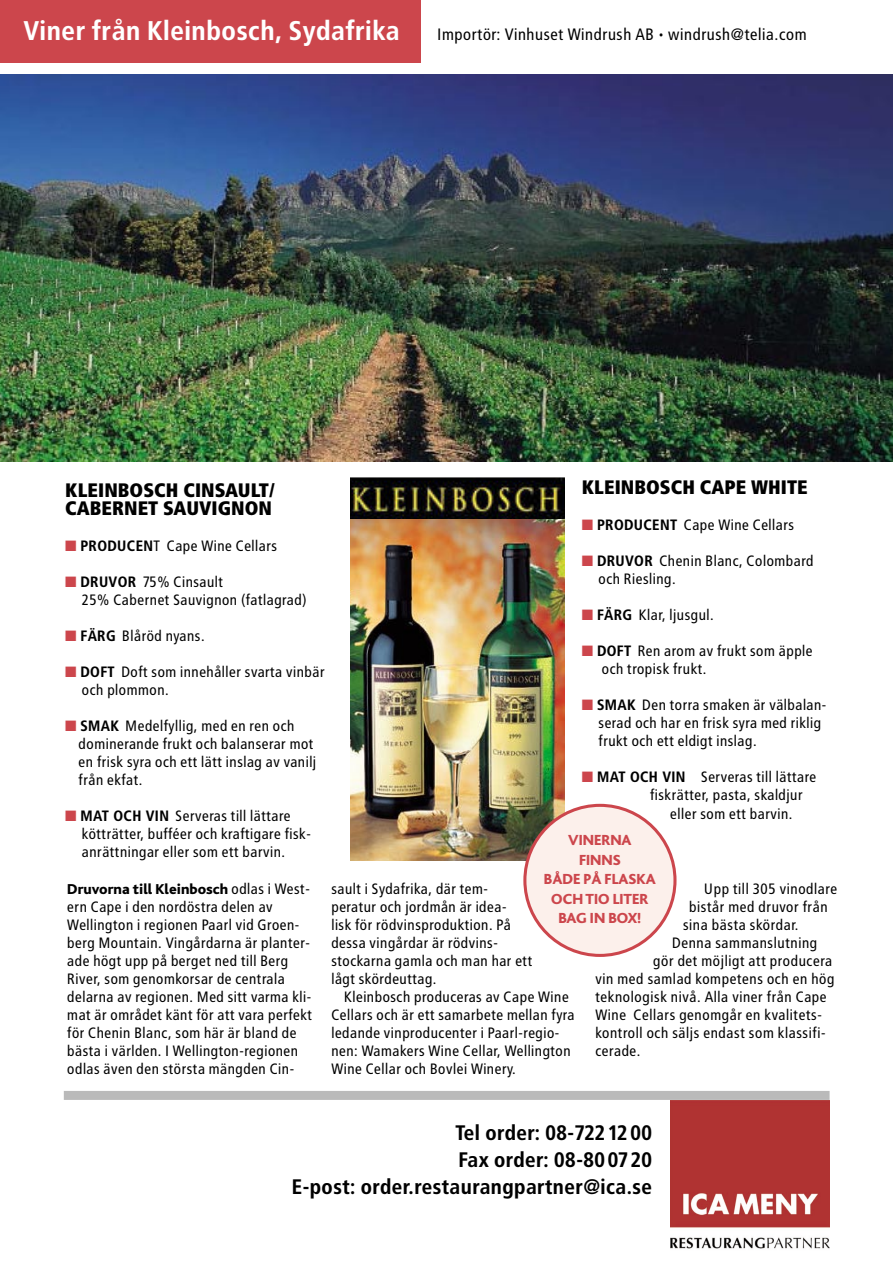
<style>
.page{position:relative;width:893px;height:1262px;background:#fff}
.page>*{position:absolute;margin:0;border:0;box-sizing:border-box;transform-origin:0 0}
.t1{font:700 27px "Transit";color:#fff}
.t2{font:700 21px/27px "Transit";color:#000;text-align:right}
.t3{font:900 19.5px/18px "Transit";color:#000}
.t4{font:16.5px "Transit";color:#000}
.t5{font:800 15.3px/19.5px "Bliss";color:#cc464c;text-align:center}
.t6{font:15px/18px "Transit";color:#000}
.t7{font:800 15px "Bliss";color:#000}
.s1{color:#cc464c}
.s2{font-weight:700}
.s3{font-family:"Transit";font-weight:400}
</style>
<div class="page">
<img style="left:670px;top:1100px;width:159px;height:149px">
<div style="left:64px;top:1090px;width:765px;height:9px;background:#bababa"></div>
<div style="left:0;top:0;width:420px;height:63px;background:#cc464c"></div>
<img style="left:0;top:74px;width:892px;height:387px">
<img style="left:350px;top:519px;width:214px;height:341px">
<img style="left:350px;top:478px;width:214px;height:41px">
<svg style="left:523px;top:803px;width:153px;height:154px"></svg>
<h1 class="t1" style="left:24px;top:19px;width:378px">Viner från Kleinbosch, Sydafrika</h1>
<p class="t4" style="left:437px;top:27px;width:371px">Importör: Vinhuset Windrush AB • windrush@telia.com</p>
<h3 class="t3" style="left:582px;top:480px;width:227px">KLEINBOSCH CAPE WHITE</h3>
<p class="t6" style="left:582px;top:517px;width:214px"><span class="s1">■</span> <span class="s2">PRODUCENT</span> Cape Wine Cellars</p>
<p class="t6" style="left:598px;top:553px;width:217px;text-indent:-17px"><span class="s1">■</span> <span class="s2">DRUVOR</span> Chenin Blanc, Colombard och Riesling.</p>
<p class="t6" style="left:582px;top:607px;width:134px"><span class="s1">■</span> <span class="s2">FÄRG</span> Klar, ljusgul.</p>
<p class="t6" style="left:602px;top:643px;width:213px;text-indent:-20px"><span class="s1">■</span> <span class="s2">DOFT</span> Ren arom av frukt som äpple och tropisk frukt.</p>
<p class="t6" style="left:598px;top:697px;width:230px;text-indent:-17px"><span class="s1">■</span> <span class="s2">SMAK</span> Den torra smaken är välbalan&shy;serad och har en frisk syra med riklig frukt och ett eldigt inslag.</p>
<p class="t6" style="left:582px;top:769px;width:236px"><span class="s1">■</span> <span class="s2">MAT OCH VIN</span> Serveras till lättare</p>
<p class="t6" style="left:650px;top:787px;width:154px">fiskrätter, pasta, skaldjur</p>
<p class="t6" style="left:670px;top:805px;width:124px">eller som ett barvin.</p>
<h3 class="t3" style="left:65px;top:482px;width:211px">KLEINBOSCH CINSAULT/<br>CABERNET SAUVIGNON</h3>
<p class="t6" style="left:65px;top:537px;width:214px"><span class="s1">■</span> <span class="s2">PRODUCEN</span>T Cape Wine Cellars</p>
<p class="t6" style="left:82px;top:573px;width:227px;text-indent:-17px"><span class="s1">■</span> <span class="s2">DRUVOR</span> 75% Cinsault<br>25% Cabernet Sauvignon (fatlagrad)</p>
<p class="t6" style="left:65px;top:627px;width:141px"><span class="s1">■</span> <span class="s2">FÄRG</span> Blåröd nyans.</p>
<p class="t6" style="left:82px;top:663px;width:245px;text-indent:-17px"><span class="s1">■</span> <span class="s2">DOFT</span> Doft som innehåller svarta vinbär och plommon.</p>
<p class="t6" style="left:79px;top:717px;width:239px;text-indent:-13px"><span class="s1">■</span> <span class="s2">SMAK</span> Medelfyllig, med en ren och dominerande frukt och balanserar mot en frisk syra och ett lätt inslag av vanilj från ekfat.</p>
<p class="t6" style="left:82px;top:807px;width:231px;text-indent:-17px"><span class="s1">■</span> <span class="s2">MAT OCH VIN</span> Serveras till lättare kötträtter, bufféer och kraftigare fisk&shy;anrättningar eller som ett barvin.</p>
<p class="t5" style="left:544px;top:832px;width:113px">VINERNA<br>FINNS<br>BÅDE PÅ FLASKA<br>OCH TIO LITER<br>BAG IN BOX!</p>
<p class="t6" style="left:331px;top:881px;width:203px">sault i Sydafrika, där tem&shy;peratur och jordmån är idea-<br>lisk för rödvinsproduktion. På dessa vingårdar är rödvins&shy;stockarna gamla och man har ett lågt skördeuttag.</p>
<p class="t6" style="left:331px;top:989px;width:245px;text-indent:13px">Kleinbosch produceras av Cape Wine Cellars och är ett samarbete mellan fyra ledande vinproducenter i Paarl-regio&shy;nen: Wamakers Wine Cellar, Wellington Wine Cellar och Bovlei Winery.</p>
<p class="t6" style="left:704px;top:881px;width:135px">Upp till 305 vinodlare</p>
<p class="t6" style="left:689px;top:899px;width:140px">bistår med druvor från</p>
<p class="t6" style="left:683px;top:917px;width:117px">sina bästa skördar.</p>
<p class="t6" style="left:672px;top:935px;width:147px">Denna sammanslutning</p>
<p class="t6" style="left:653px;top:953px;width:181px">gör det möjligt att producera</p>
<p class="t6" style="left:595px;top:971px;width:241px">vin med samlad kompetens och en hög</p>
<p class="t6" style="left:595px;top:989px;width:233px">teknologisk nivå. Alla viner från Cape</p>
<p class="t6" style="left:595px;top:1007px;width:228px">Wine Cellars genomgår en kvalitets-</p>
<p class="t6" style="left:595px;top:1025px;width:232px">kontroll och säljs endast som klassifi-</p>
<p class="t6" style="left:595px;top:1043px;width:47px">cerade.</p>
<p class="t7" style="left:67px;top:883px;width:244px">Druvorna till Kleinbosch <span class="s3">odlas i West-</span></p>
<p class="t6" style="left:67px;top:899px;width:247px">ern Cape i den nordöstra delen av Wellington i regionen Paarl vid Groen&shy;berg Mountain. Vingårdarna är planter&shy;ade högt upp på berget ned till Berg River, som genomkorsar de centrala delarna av regionen. Med sitt varma kli&shy;mat är området känt för att vara perfekt för Chenin Blanc, som här är bland de bästa i världen. I Wellington-regionen odlas även den största mängden Cin-</p>
<h2 class="t2" style="left:292px;top:1120px;width:362px">Tel order: 08-7221200<br>Fax order: 08-800720<br>E-post: order.restaurangpartner@ica.se</h2>
</div>
